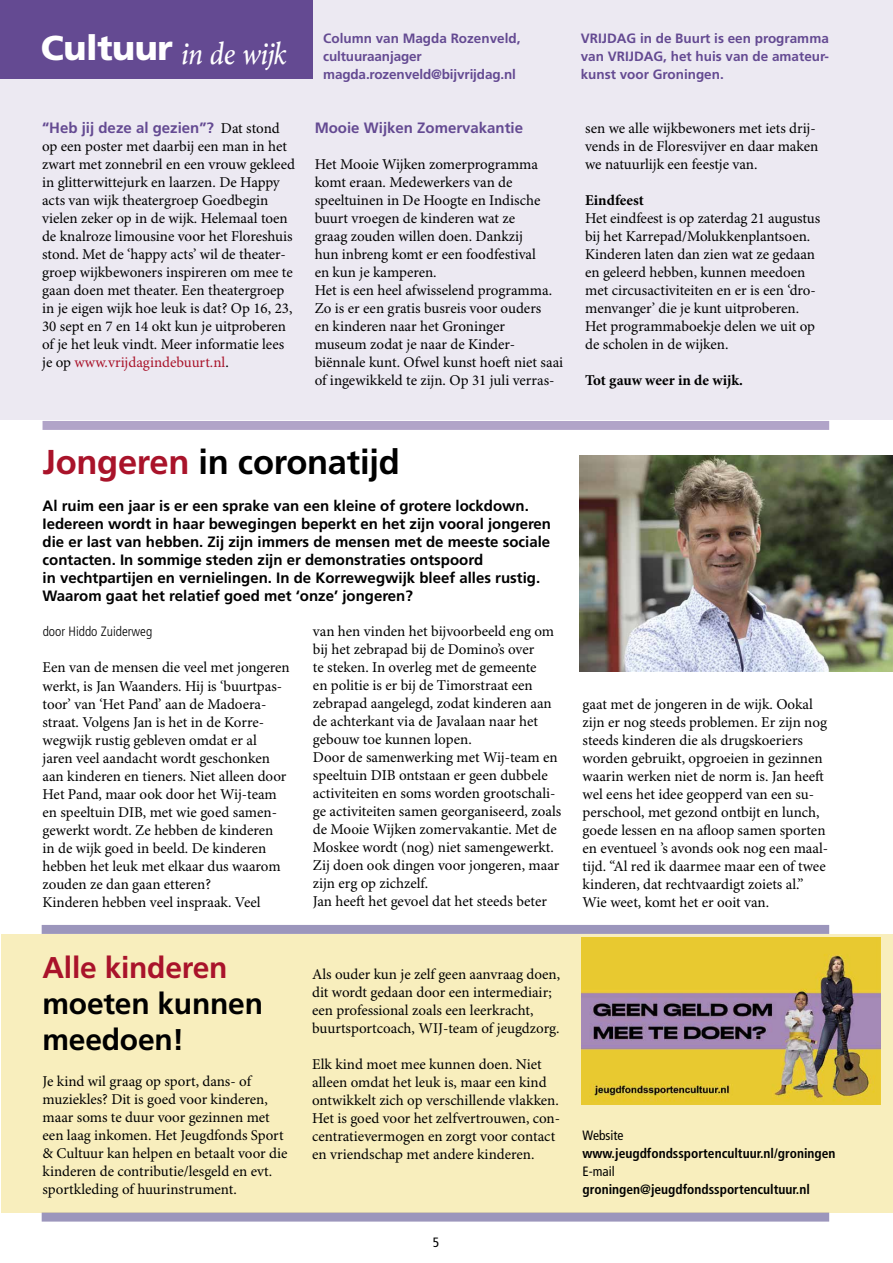
<style>
.page{position:relative;width:893px;height:1263px;background:#fff}
.page>*{position:absolute;margin:0;border:0;box-sizing:border-box;transform-origin:0 0}
.t1{font:700 34.5px "Frutiger";letter-spacing:-.01em;color:#000}
.t2{font:italic 33px "Marion";letter-spacing:-.01em;color:#fff}
.t3{font:700 30px/36px "Frutiger";letter-spacing:-.01em;color:#000}
.t4{font:700 30px "Frutiger";letter-spacing:-.01em;color:#a9132a}
.t5{font:15px/18px "Minion Pro";color:#000}
.t6{font:700 15px/18px "Frutiger";color:#000}
.t7{font:700 15px "Frutiger";color:#644a92}
.t8{font:700 15px "Minion Pro";color:#000}
.t9{font:700 13.5px/18px "Frutiger";color:#644a92}
.t10{font:700 condensed 13.5px "Frutiger";color:#000}
.t11{font:300 condensed 13.5px "Frutiger";color:#000}
.t12{font:condensed 13.5px "Frutiger";color:#000}
.s1{font-family:"Frutiger";font-weight:900;font-style:normal;font-size:34.5px}
.s2{font-family:"Minion Pro";font-weight:400;color:#000}
.s3{color:#a9132a}
</style>
<div class="page">
<div style="left:1px;top:934px;width:892px;height:278px;background:#f8eebd"></div>
<div style="left:0;top:0;width:893px;height:420px;background:#ece9f2"></div>
<div style="left:42px;top:1212px;width:787px;height:9px;background:#9c96bc"></div>
<div style="left:42px;top:925px;width:787px;height:9px;background:#9c96bc"></div>
<div style="left:0;top:0;width:312px;height:78px;background:#644a92"></div>
<div style="left:43px;top:421px;width:786px;height:9px;background:#b1a4c8"></div>
<img style="left:580px;top:455px;width:313px;height:217px">
<img style="left:582px;top:937px;width:298px;height:168px">
<h2 class="t2" style="left:41px;top:32px;width:247px"><span class="s1">Cultuur</span> in de wijk</h2>
<p class="t9" style="left:323px;top:29px;width:199px">Column van Magda Rozenveld, cultuuraanjager magda.rozenveld@bijvrijdag.nl</p>
<p class="t9" style="left:581px;top:30px;width:250px;text-align:justify">VRIJDAG in de Buurt is een programma van VRIJDAG, het huis van de amateur&shy;kunst voor Groningen.</p>
<p class="t7" style="left:42px;top:119px;width:239px">“Heb jij deze al gezien”? <span class="s2">Dat stond</span></p>
<p class="t5" style="left:42px;top:138px;width:255px">op een poster met daarbij een man in het zwart met zonnebril en een vrouw gekleed in glitterwittejurk en laarzen. De Happy acts van wijk theatergroep Goedbegin vielen zeker op in de wijk. Helemaal toen de knalroze limousine voor het Floreshuis stond. Met de ‘happy acts’ wil de theater&shy;groep wijkbewoners inspireren om mee te gaan doen met theater. Een theatergroep in je eigen wijk hoe leuk is dat? Op 16, 23, 30 sept en 7 en 14 okt kun je uitproberen of je het leuk vindt. Meer informatie lees je op <span class="s3">www.vrijdagindebuurt.nl</span>.</p>
<p class="t7" style="left:315px;top:119px;width:210px">Mooie Wijken Zomervakantie</p>
<p class="t5" style="left:315px;top:156px;width:250px">Het Mooie Wijken zomerprogramma komt eraan. Medewerkers van de speeltuinen in De Hoogte en Indische buurt vroegen de kinderen wat ze<br>graag zouden willen doen. Dankzij<br>hun inbreng komt er een foodfestival<br>en kun je kamperen.<br>Het is een heel afwisselend programma.<br>Zo is er een gratis busreis voor ouders<br>en kinderen naar het Groninger<br>museum zodat je naar de Kinder&shy;biënnale kunt. Ofwel kunst hoeft niet saai of ingewikkeld te zijn. Op 31 juli verras-</p>
<p class="t5" style="left:585px;top:120px;width:235px">sen we alle wijkbewoners met iets drij&shy;vends in de Floresvijver en daar maken we natuurlijk een feestje van.</p>
<p class="t8" style="left:585px;top:191px;width:60px">Eindfeest</p>
<p class="t5" style="left:585px;top:210px;width:237px">Het eindfeest is op zaterdag 21 augustus bij het Karrepad/Molukkenplantsoen.<br>Kinderen laten dan zien wat ze gedaan en geleerd hebben, kunnen meedoen met circusactiviteiten en er is een ‘dro&shy;menvanger’ die je kunt uitproberen.<br>Het programmaboekje delen we uit op de scholen in de wijken.</p>
<p class="t8" style="left:585px;top:371px;width:159px">Tot gauw weer in de wijk.</p>
<h1 class="t1" style="left:43px;top:442px;width:359px"><span class="s3">Jongeren</span> in coronatijd</h1>
<p class="t6" style="left:43px;top:496px;width:510px">Al ruim een jaar is er een sprake van een kleine of grotere lockdown.<br>Iedereen wordt in haar bewegingen beperkt en het zijn vooral jongeren die er last van hebben. Zij zijn immers de mensen met de meeste sociale contacten. In sommige steden zijn er demonstraties ontspoord<br>in vechtpartijen en vernielingen. In de Korrewegwijk bleef alles rustig.<br>Waarom gaat het relatief goed met ‘onze’ jongeren?</p>
<p class="t11" style="left:43px;top:624px;width:111px">door Hiddo Zuiderweg</p>
<p class="t5" style="left:43px;top:659px;width:249px">Een van de mensen die veel met jongeren werkt, is Jan Waanders. Hij is ‘buurtpas&shy;toor’ van ‘Het Pand’ aan de Madoera&shy;straat. Volgens Jan is het in de Korre&shy;wegwijk rustig gebleven omdat er al jaren veel aandacht wordt geschonken aan kinderen en tieners. Niet alleen door Het Pand, maar ook door het Wij-team en speeltuin DIB, met wie goed samen&shy;gewerkt wordt. Ze hebben de kinderen<br>in de wijk goed in beeld. De kinderen hebben het leuk met elkaar dus waarom zouden ze dan gaan etteren?<br>Kinderen hebben veel inspraak. Veel</p>
<h3 class="t4" style="left:43px;top:950px;width:186px">Alle kinderen</h3>
<h3 class="t3" style="left:43px;top:985px;width:222px">moeten kunnen meedoen!</h3>
<p class="t5" style="left:43px;top:1073px;width:246px">Je kind wil graag op sport, dans- of muziekles? Dit is goed voor kinderen, maar soms te duur voor gezinnen met een laag inkomen. Het Jeugdfonds Sport &amp; Cultuur kan helpen en betaalt voor die kinderen de contributie/lesgeld en evt. sportkleding of huurinstrument.</p>
<p class="t5" style="left:313px;top:622px;width:250px">van hen vinden het bijvoorbeeld eng om bij het zebrapad bij de Domino’s over<br>te steken. In overleg met de gemeente<br>en politie is er bij de Timorstraat een zebrapad aangelegd, zodat kinderen aan de achterkant via de Javalaan naar het gebouw toe kunnen lopen.<br>Door de samenwerking met Wij-team en speeltuin DIB ontstaan er geen dubbele activiteiten en soms worden grootschali&shy;ge activiteiten samen georganiseerd, zoals de Mooie Wijken zomervakantie. Met de Moskee wordt (nog) niet samengewerkt.<br>Zij doen ook dingen voor jongeren, maar zijn erg op zichzelf.<br>Jan heeft het gevoel dat het steeds beter</p>
<p class="t5" style="left:312px;top:966px;width:250px">Als ouder kun je zelf geen aanvraag doen, dit wordt gedaan door een intermediair; een professional zoals een leerkracht, buurtsportcoach, WIJ-team of jeugdzorg.</p>
<p class="t5" style="left:312px;top:1056px;width:250px">Elk kind moet mee kunnen doen. Niet alleen omdat het leuk is, maar een kind ontwikkelt zich op verschillende vlakken.<br>Het is goed voor het zelfvertrouwen, con&shy;centratievermogen en zorgt voor contact en vriendschap met andere kinderen.</p>
<p class="t12" style="left:433px;top:1234px;width:8px">5</p>
<p class="t5" style="left:583px;top:695px;width:247px">gaat met de jongeren in de wijk. Ookal zijn er nog steeds problemen. Er zijn nog steeds kinderen die als drugskoeriers worden gebruikt, opgroeien in gezinnen waarin werken niet de norm is. Jan heeft wel eens het idee geopperd van een su&shy;perschool, met gezond ontbijt en lunch, goede lessen en na afloop samen sporten en eventueel ’s avonds ook nog een maal&shy;tijd. “Al red ik daarmee maar een of twee kinderen, dat rechtvaardigt zoiets al.” Wie weet, komt het er ooit van.</p>
<p class="t12" style="left:583px;top:1127px;width:42px">Website</p>
<p class="t10" style="left:583px;top:1145px;width:254px">www.jeugdfondssportencultuur.nl/groningen</p>
<p class="t12" style="left:583px;top:1163px;width:34px">E-mail</p>
<p class="t10" style="left:583px;top:1181px;width:229px">groningen@jeugdfondssportencultuur.nl</p>
</div>
